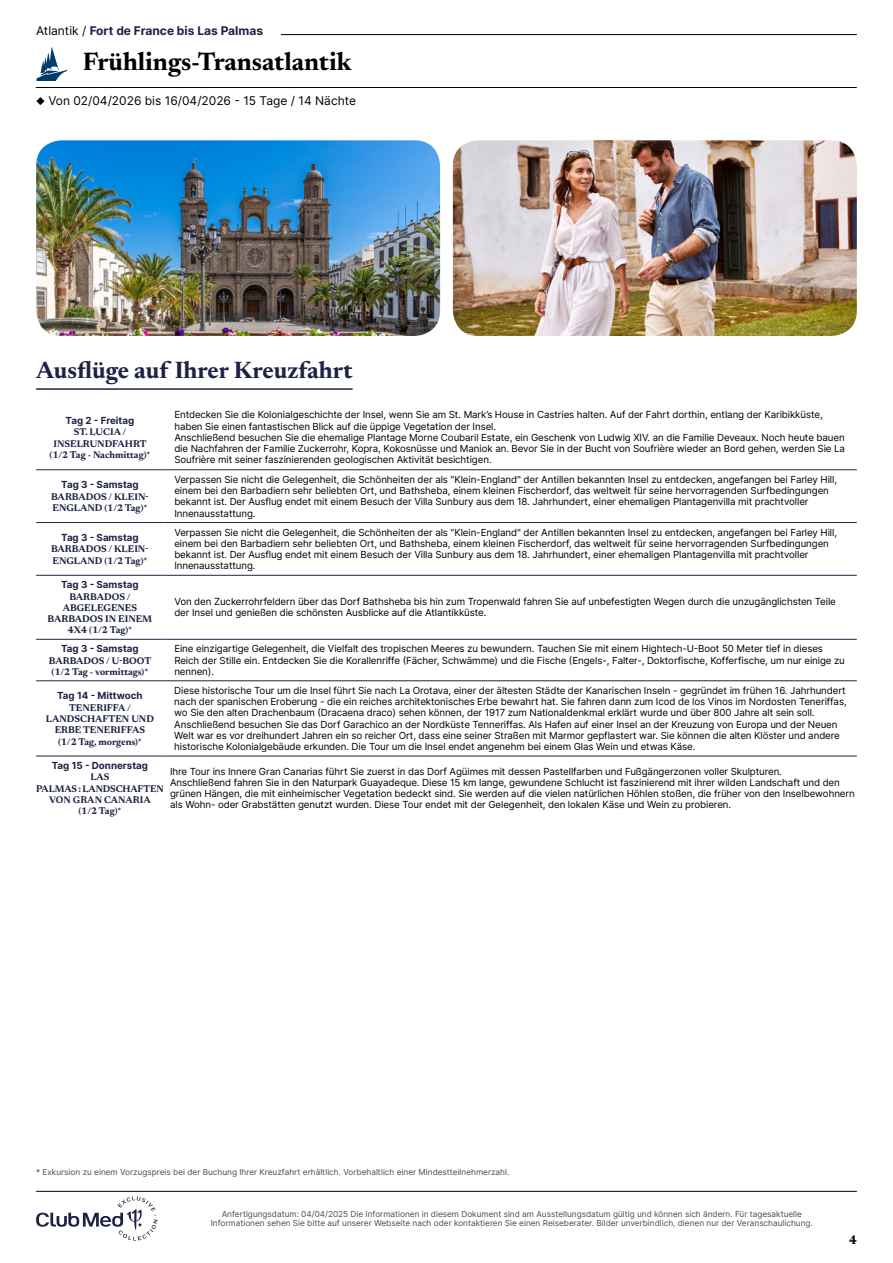
<style>
.page{position:relative;width:893px;height:1263px;background:#fff}
.page>*{position:absolute;margin:0;border:0;box-sizing:border-box;transform-origin:0 0}
.t1{font:700 25.5px "Newsreader 24 pt";color:#000}
.t2{font:700 24px "Newsreader 24 pt";color:#1e2346}
.t3{font:700 12.6px "Newsreader 24 pt";color:#000}
.t4{font:12px "Inter";color:#000}
.t5{font:700 12px "Inter";color:#1e2346}
.t6{font:9.75px/11.2px "Inter";letter-spacing:-.01em;color:#000}
.t7{font:700 9.75px/11.2px "Newsreader 24 pt";color:#1e2346;text-align:center}
.t8{font:700 9.75px "Inter";color:#1e2346}
.t9{font:8.25px/9px "Inter";color:#4d4d4d;text-align:center}
.s1{font-weight:400;color:#000}
</style>
<div class="page">
<hr style="left:107px;top:34px;width:750px;height:1px;background:#000">
<hr style="left:36px;top:87px;width:821px;height:1px;background:#000">
<svg style="left:36px;top:47px;width:32px;height:34px"></svg>
<div style="left:36px;top:26px;width:244px;height:17px;background:#fff"></div>
<img style="left:36px;top:140px;width:404px;height:196px">
<img style="left:453px;top:140px;width:404px;height:196px">
<hr style="left:36px;top:388px;width:317px;height:2px;background:#1e2346">
<hr style="left:36px;top:469px;width:128px;height:1px;background:#1e2346">
<hr style="left:164px;top:469px;width:693px;height:1px;background:#1e2346">
<hr style="left:36px;top:522px;width:128px;height:1px;background:#1e2346">
<hr style="left:164px;top:522px;width:693px;height:1px;background:#1e2346">
<hr style="left:36px;top:575px;width:128px;height:1px;background:#1e2346">
<hr style="left:164px;top:575px;width:693px;height:1px;background:#1e2346">
<hr style="left:36px;top:639px;width:128px;height:1px;background:#1e2346">
<hr style="left:164px;top:639px;width:693px;height:1px;background:#1e2346">
<hr style="left:36px;top:680px;width:128px;height:1px;background:#1e2346">
<hr style="left:36px;top:756px;width:128px;height:1px;background:#1e2346">
<hr style="left:164px;top:680px;width:693px;height:1px;background:#1e2346">
<hr style="left:164px;top:756px;width:693px;height:1px;background:#1e2346">
<svg style="left:36px;top:1196px;width:122px;height:44px"></svg>
<hr style="left:36px;top:1191px;width:821px;height:1px;background:#000">
<p class="t5" style="left:36px;top:22px;width:228px"><span class="s1">Atlantik /</span> Fort de France bis Las Palmas</p>
<h1 class="t1" style="left:83px;top:43px;width:270px">Frühlings-Transatlantik</h1>
<p class="t4" style="left:36px;top:92px;width:321px">◆ Von 02/04/2026 bis 16/04/2026 - 15 Tage / 14 Nächte</p>
<h2 class="t2" style="left:36px;top:353px;width:318px">Ausflüge auf Ihrer Kreuzfahrt</h2>
<p class="t8" style="left:66px;top:413px;width:70px">Tag 2 - Freitag</p>
<p class="t7" style="left:50px;top:426px;width:103px">ST. LUCIA /<br>INSELRUNDFAHRT (1/2 Tag - Nachmittag)*</p>
<p class="t6" style="left:174px;top:409px;width:672px">Entdecken Sie die Kolonialgeschichte der Insel, wenn Sie am St. Mark’s House in Castries halten. Auf der Fahrt dorthin, entlang der Karibikküste, haben Sie einen fantastischen Blick auf die üppige Vegetation der Insel.<br>Anschließend besuchen Sie die ehemalige Plantage Morne Coubaril Estate, ein Geschenk von Ludwig XIV. an die Familie Deveaux. Noch heute bauen die Nachfahren der Familie Zuckerrohr, Kopra, Kokosnüsse und Maniok an. Bevor Sie in der Bucht von Soufrière wieder an Bord gehen, werden Sie La Soufrière mit seiner faszinierenden geologischen Aktivität besichtigen.</p>
<p class="t8" style="left:61px;top:478px;width:79px">Tag 3 - Samstag</p>
<p class="t7" style="left:51px;top:490px;width:99px;text-align:left">BARBADOS / KLEIN-<br>ENGLAND (1/2 Tag)*</p>
<p class="t8" style="left:61px;top:531px;width:79px">Tag 3 - Samstag</p>
<p class="t7" style="left:51px;top:543px;width:99px;text-align:left">BARBADOS / KLEIN-<br>ENGLAND (1/2 Tag)*</p>
<p class="t6" style="left:174px;top:473px;width:664px">Verpassen Sie nicht die Gelegenheit, die Schönheiten der als "Klein-England" der Antillen bekannten Insel zu entdecken, angefangen bei Farley Hill, einem bei den Barbadiern sehr beliebten Ort, und Bathsheba, einem kleinen Fischerdorf, das weltweit für seine hervorragenden Surfbedingungen bekannt ist. Der Ausflug endet mit einem Besuch der Villa Sunbury aus dem 18. Jahrhundert, einer ehemaligen Plantagenvilla mit prachtvoller Innenausstattung.</p>
<p class="t6" style="left:174px;top:526px;width:664px">Verpassen Sie nicht die Gelegenheit, die Schönheiten der als "Klein-England" der Antillen bekannten Insel zu entdecken, angefangen bei Farley Hill, einem bei den Barbadiern sehr beliebten Ort, und Bathsheba, einem kleinen Fischerdorf, das weltweit für seine hervorragenden Surfbedingungen bekannt ist. Der Ausflug endet mit einem Besuch der Villa Sunbury aus dem 18. Jahrhundert, einer ehemaligen Plantagenvilla mit prachtvoller Innenausstattung.</p>
<p class="t8" style="left:61px;top:578px;width:79px">Tag 3 - Samstag</p>
<p class="t7" style="left:48px;top:590px;width:106px">BARBADOS /<br>ABGELEGENES<br>BARBADOS IN EINEM<br>4X4 (1/2 Tag)*</p>
<p class="t6" style="left:174px;top:596px;width:663px">Von den Zuckerrohrfeldern über das Dorf Bathsheba bis hin zum Tropenwald fahren Sie auf unbefestigten Wegen durch die unzugänglichsten Teile der Insel und genießen die schönsten Ausblicke auf die Atlantikküste.</p>
<p class="t8" style="left:61px;top:642px;width:79px">Tag 3 - Samstag</p>
<p class="t7" style="left:49px;top:654px;width:104px;text-align:left">BARBADOS / U-BOOT (1/2 Tag - vormittags)*</p>
<p class="t6" style="left:174px;top:643px;width:672px">Eine einzigartige Gelegenheit, die Vielfalt des tropischen Meeres zu bewundern. Tauchen Sie mit einem Hightech-U-Boot 50 Meter tief in dieses<br>Reich der Stille ein. Entdecken Sie die Korallenriffe (Fächer, Schwämme) und die Fische (Engels-, Falter-, Doktorfische, Kofferfische, um nur einige zu nennen).</p>
<p class="t8" style="left:57px;top:689px;width:87px">Tag 14 - Mittwoch</p>
<p class="t7" style="left:46px;top:701px;width:110px">TENERIFFA /<br>LANDSCHAFTEN UND<br>ERBE TENERIFFAS (1/2 Tag, morgens)*</p>
<p class="t6" style="left:174px;top:684px;width:674px">Diese historische Tour um die Insel führt Sie nach La Orotava, einer der ältesten Städte der Kanarischen Inseln - gegründet im frühen 16. Jahrhundert nach der spanischen Eroberung - die ein reiches architektonisches Erbe bewahrt hat. Sie fahren dann zum Icod de los Vinos im Nordosten Teneriffas, wo Sie den alten Drachenbaum (Dracaena draco) sehen können, der 1917 zum Nationaldenkmal erklärt wurde und über 800 Jahre alt sein soll.<br>Anschließend besuchen Sie das Dorf Garachico an der Nordküste Tenneriffas. Als Hafen auf einer Insel an der Kreuzung von Europa und der Neuen Welt war es vor dreihundert Jahren ein so reicher Ort, dass eine seiner Straßen mit Marmor gepflastert war. Sie können die alten Klöster und andere historische Kolonialgebäude erkunden. Die Tour um die Insel endet angenehm bei einem Glas Wein und etwas Käse.</p>
<p class="t8" style="left:52px;top:758px;width:98px">Tag 15 - Donnerstag</p>
<p class="t7" style="left:36px;top:771px;width:129px">LAS<br>PALMAS : LANDSCHAFTEN<br>VON GRAN CANARIA<br>(1/2 Tag)*</p>
<p class="t6" style="left:170px;top:765px;width:686px">Ihre Tour ins Innere Gran Canarias führt Sie zuerst in das Dorf Agüimes mit dessen Pastellfarben und Fußgängerzonen voller Skulpturen.<br>Anschließend fahren Sie in den Naturpark Guayadeque. Diese 15 km lange, gewundene Schlucht ist faszinierend mit ihrer wilden Landschaft und den grünen Hängen, die mit einheimischer Vegetation bedeckt sind. Sie werden auf die vielen natürlichen Höhlen stoßen, die früher von den Inselbewohnern als Wohn- oder Grabstätten genutzt wurden. Diese Tour endet mit der Gelegenheit, den lokalen Käse und Wein zu probieren.</p>
<p class="t9" style="left:36px;top:1168px;width:475px">* Exkursion zu einem Vorzugspreis bei der Buchung Ihrer Kreuzfahrt erhältlich. Vorbehaltlich einer Mindestteilnehmerzahl.</p>
<p class="t9" style="left:211px;top:1209px;width:604px">Anfertigungsdatum: 04/04/2025 Die Informationen in diesem Dokument sind am Ausstellungsdatum gültig und können sich ändern. Für tagesaktuelle<br>Informationen sehen Sie bitte auf unserer Webseite nach oder kontaktieren Sie einen Reiseberater. Bilder unverbindlich, dienen nur der Veranschaulichung.</p>
<p class="t3" style="left:849px;top:1230px;width:9px">4</p>
</div>
